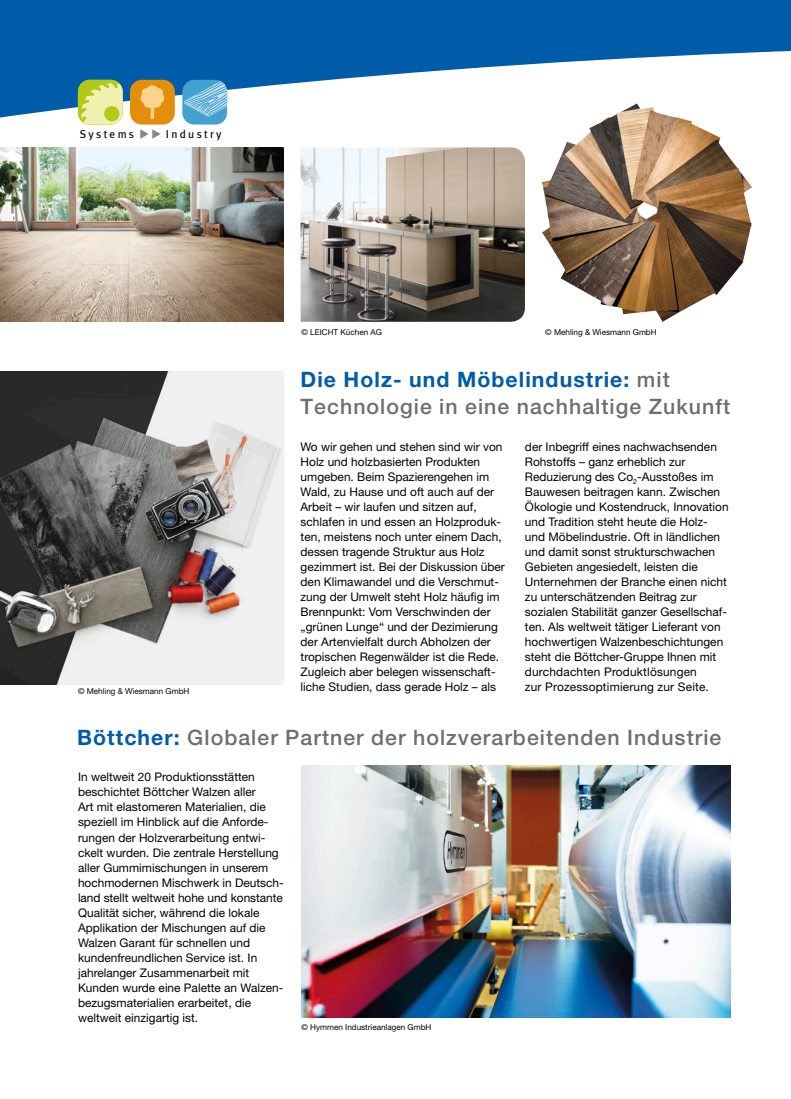
<style>
.page{position:relative;width:791px;height:1099px;background:#fff}
.page>*{position:absolute;margin:0;border:0;box-sizing:border-box;transform-origin:0 0}
.Überschrift{font:500 21.25px/27.6px "Helvetica Neue LT Pro";letter-spacing:.05em;color:#6e6e6e}
.Subheadline{font:500 21.25px "Helvetica Neue LT Pro";letter-spacing:.05em;color:#6e6e6e}
.Fließtext{font:11.88px/15px "Helvetica Neue LT Pro";color:#000}
.t1{font:11.38px "Meta Plus";letter-spacing:.2em;color:#000}
.Fließtext-2{font:8.12px "Helvetica Neue LT Pro";color:#000}
.s1{color:#878786}
.s2{font-style:inherit}
.s3{font-weight:700;color:#005ca9}
</style>
<div class="page">
<img style="left:542px;top:120px;width:209px;height:202px">
<svg style="left:0;top:0;width:790px;height:120px;fill:#005ca9"></svg>
<img style="left:301px;top:765px;width:429px;height:252px">
<img style="left:0;top:371px;width:283px;height:313px">
<img style="left:0;top:147px;width:283px;height:175px">
<img style="left:300px;top:147px;width:224px;height:175px">
<div style="left:130px;top:80px;width:45px;height:44px;background:#e28e08;border-radius:12px"></div>
<svg style="left:140px;top:85px;width:24px;height:34px"></svg>
<div style="left:182px;top:80px;width:45px;height:44px;background:#43a1cf;border-radius:12px"></div>
<svg style="left:184px;top:80px;width:43px;height:37px"></svg>
<div style="left:78px;top:80px;width:45px;height:44px;background:#afca18;border-radius:12px"></div>
<svg style="left:81px;top:83px;width:42px;height:41px"></svg>
<p class="t1" style="left:80px;top:127px;width:143px">Systems <span class="s1">◆◆</span> Industry</p>
<p class="Fließtext-2" style="left:78px;top:686px;width:113px"><span class="s2">©</span> Mehling &amp; Wiesmann GmbH</p>
<p class="Fließtext-2" style="left:301px;top:327px;width:82px"><span class="s2">©</span> LEICHT Küchen AG</p>
<p class="Fließtext-2" style="left:545px;top:327px;width:113px"><span class="s2">©</span> Mehling &amp; Wiesmann GmbH</p>
<p class="Überschrift" style="left:300px;top:365px;width:431px"><span class="s3">Die Holz- und Möbelindustrie:</span> mit<br>Technologie in eine nachhaltige Zukunft</p>
<p class="Fließtext" style="left:300px;top:439px;width:206px">Wo wir gehen und stehen sind wir von Holz und holzbasierten Produkten umgeben. Beim Spazierengehen im Wald, zu Hause und oft auch auf der Arbeit – wir laufen und sitzen auf, schlafen in und essen an Holzproduk&shy;ten, meistens noch unter einem Dach, dessen tragende Struktur aus Holz gezimmert ist. Bei der Diskussion über den Klimawandel und die Verschmut&shy;zung der Umwelt steht Holz häufig im Brennpunkt: Vom Verschwinden der „grünen Lunge“ und der Dezimierung der Artenvielfalt durch Abholzen der tropischen Regenwälder ist die Rede.<br>Zugleich aber belegen wissenschaft&shy;liche Studien, dass gerade Holz – als</p>
<p class="Fließtext" style="left:524px;top:439px;width:205px">der Inbegriff eines nachwachsenden Rohstoffs – ganz erheblich zur Reduzierung des Co<sub>2</sub>-Ausstoßes im Bauwesen beitragen kann. Zwischen Ökologie und Kostendruck, Innovation und Tradition steht heute die Holz&shy;und Möbelindustrie. Oft in ländlichen und damit sonst strukturschwachen Gebieten angesiedelt, leisten die Unternehmen der Branche einen nicht zu unterschätzenden Beitrag zur sozialen Stabilität ganzer Gesellschaf&shy;ten. Als weltweit tätiger Lieferant von hochwertigen Walzenbeschichtungen steht die Böttcher-Gruppe Ihnen mit durchdachten Produktlösungen<br>zur Prozessoptimierung zur Seite.</p>
<p class="Subheadline" style="left:77px;top:724px;width:645px"><span class="s3">Böttcher:</span> Globaler Partner der holzverarbeitenden Industrie</p>
<p class="Fließtext" style="left:78px;top:769px;width:207px">In weltweit 20 Produktionsstätten beschichtet Böttcher Walzen aller<br>Art mit elastomeren Materialien, die speziell im Hinblick auf die Anforde&shy;rungen der Holzverarbeitung entwi&shy;ckelt wurden. Die zentrale Herstellung aller Gummimischungen in unserem hochmodernen Mischwerk in Deutsch&shy;land stellt weltweit hohe und konstante Qualität sicher, während die lokale Applikation der Mischungen auf die Walzen Garant für schnellen und kundenfreundlichen Service ist. In jahrelanger Zusammenarbeit mit Kunden wurde eine Palette an Walzen&shy;bezugsmaterialien erarbeitet, die weltweit einzigartig ist.</p>
<p class="Fließtext-2" style="left:301px;top:1022px;width:131px"><span class="s2">©</span> Hymmen Industrieanlagen GmbH</p>
</div>
